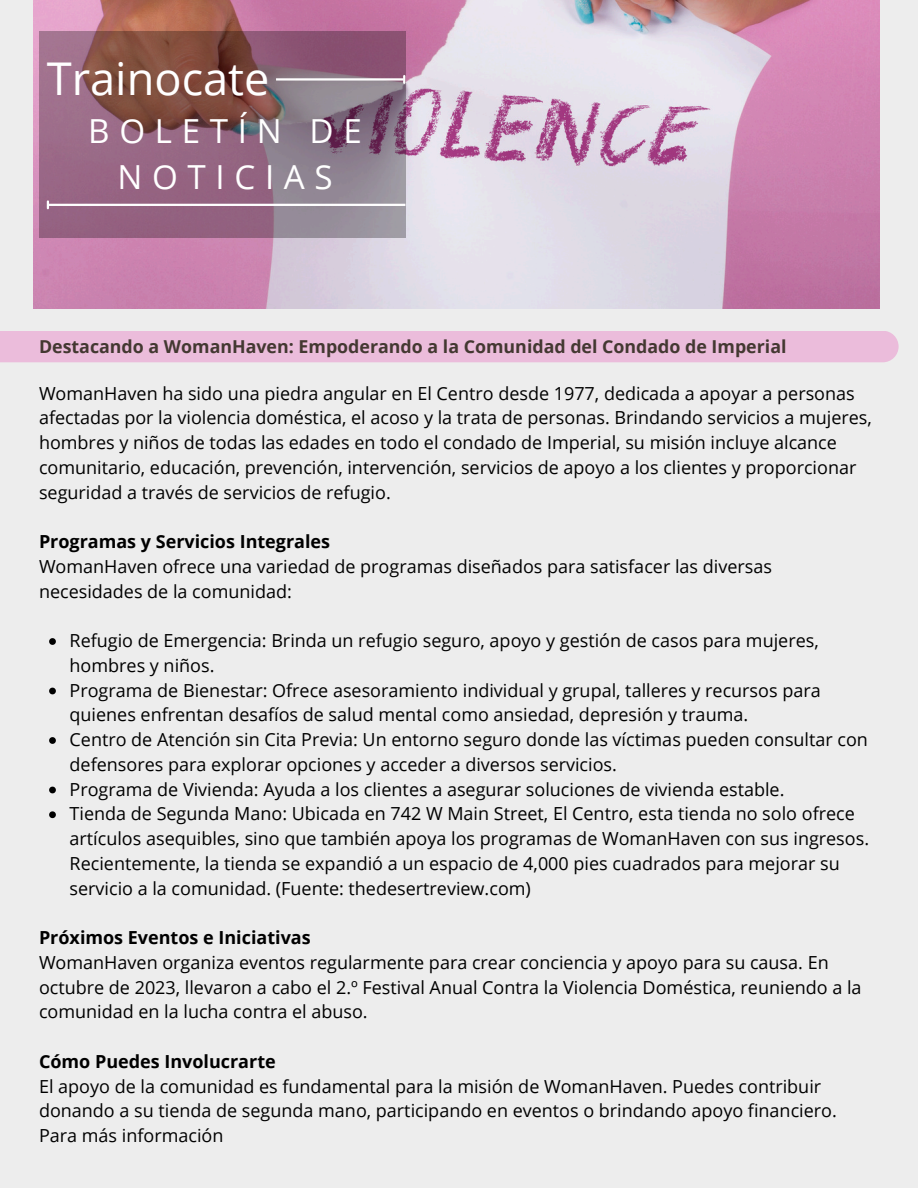
<style>
.page{position:relative;width:918px;height:1188px;background:#ededed}
.page>*{position:absolute;margin:0;border:0;box-sizing:border-box;transform-origin:0 0}
.t1{font:45.15px "Open Sans";color:#fff}
.t2{font:33.15px/46.2px "Open Sans";letter-spacing:.29em;color:#fff;text-align:center}
.t3{font:18px/24.8px "Open Sans";color:#000}
.t4{font:700 18px "Open Sans";color:#000}
.t5{font:700 17.85px "Open Sans";color:#433831}
</style>
<div class="page">
<img style="left:34px;top:0;width:846px;height:308px">
<svg style="left:39px;top:31px;width:366px;height:207px;background:#8c6575"></svg>
<hr style="left:276px;top:78px;width:128px;height:3px;background:#fff">
<svg style="left:403px;top:76px;width:2px;height:7px"></svg>
<hr style="left:48px;top:204px;width:357px;height:2px;background:#fff">
<svg style="left:47px;top:201px;width:2px;height:7px"></svg>
<div style="left:0;top:331px;width:899px;height:31px;background:#ebbcdb"></div>
<svg style="left:49px;top:638px;width:7px;height:7px"></svg>
<svg style="left:49px;top:688px;width:7px;height:6px"></svg>
<svg style="left:49px;top:737px;width:7px;height:7px"></svg>
<svg style="left:49px;top:787px;width:7px;height:6px"></svg>
<svg style="left:49px;top:811px;width:7px;height:7px"></svg>
<p class="t1" style="left:47px;top:46px;width:224px">Trainocate</p>
<h1 class="t2" style="left:88px;top:107px;width:275px">BOLETÍN DE<br>NOTICIAS</h1>
<p class="t5" style="left:39px;top:334px;width:749px">Destacando a WomanHaven: Empoderando a la Comunidad del Condado de Imperial</p>
<h2 class="t3" style="left:39px;top:380px;width:834px">WomanHaven ha sido una piedra angular en El Centro desde 1977, dedicada a apoyar a personas afectadas por la violencia doméstica, el acoso y la trata de personas. Brindando servicios a mujeres, hombres y niños de todas las edades en todo el condado de Imperial, su misión incluye alcance comunitario, educación, prevención, intervención, servicios de apoyo a los clientes y proporcionar seguridad a través de servicios de refugio.</h2>
<p class="t4" style="left:39px;top:529px;width:293px">Programas y Servicios Integrales</p>
<h3 class="t3" style="left:39px;top:554px;width:734px">WomanHaven ofrece una variedad de programas diseñados para satisfacer las diversas necesidades de la comunidad:</h3>
<p class="t3" style="left:70px;top:628px;width:751px">Refugio de Emergencia: Brinda un refugio seguro, apoyo y gestión de casos para mujeres, hombres y niños.</p>
<p class="t3" style="left:70px;top:677px;width:753px">Programa de Bienestar: Ofrece asesoramiento individual y grupal, talleres y recursos para quienes enfrentan desafíos de salud mental como ansiedad, depresión y trauma.</p>
<p class="t3" style="left:70px;top:727px;width:800px">Centro de Atención sin Cita Previa: Un entorno seguro donde las víctimas pueden consultar con defensores para explorar opciones y acceder a diversos servicios.</p>
<p class="t3" style="left:70px;top:776px;width:716px">Programa de Vivienda: Ayuda a los clientes a asegurar soluciones de vivienda estable.</p>
<p class="t3" style="left:70px;top:801px;width:801px">Tienda de Segunda Mano: Ubicada en 742 W Main Street, El Centro, esta tienda no solo ofrece artículos asequibles, sino que también apoya los programas de WomanHaven con sus ingresos.<br>Recientemente, la tienda se expandió a un espacio de 4,000 pies cuadrados para mejorar su servicio a la comunidad. (Fuente: thedesertreview.com)</p>
<p class="t4" style="left:39px;top:925px;width:273px">Próximos Eventos e Iniciativas</p>
<p class="t3" style="left:39px;top:950px;width:824px">WomanHaven organiza eventos regularmente para crear conciencia y apoyo para su causa. En octubre de 2023, llevaron a cabo el 2.º Festival Anual Contra la Violencia Doméstica, reuniendo a la comunidad en la lucha contra el abuso.</p>
<p class="t4" style="left:39px;top:1049px;width:238px">Cómo Puedes Involucrarte</p>
<p class="t3" style="left:39px;top:1073px;width:799px">El apoyo de la comunidad es fundamental para la misión de WomanHaven. Puedes contribuir donando a su tienda de segunda mano, participando en eventos o brindando apoyo financiero.<br>Para más información</p>
</div>
